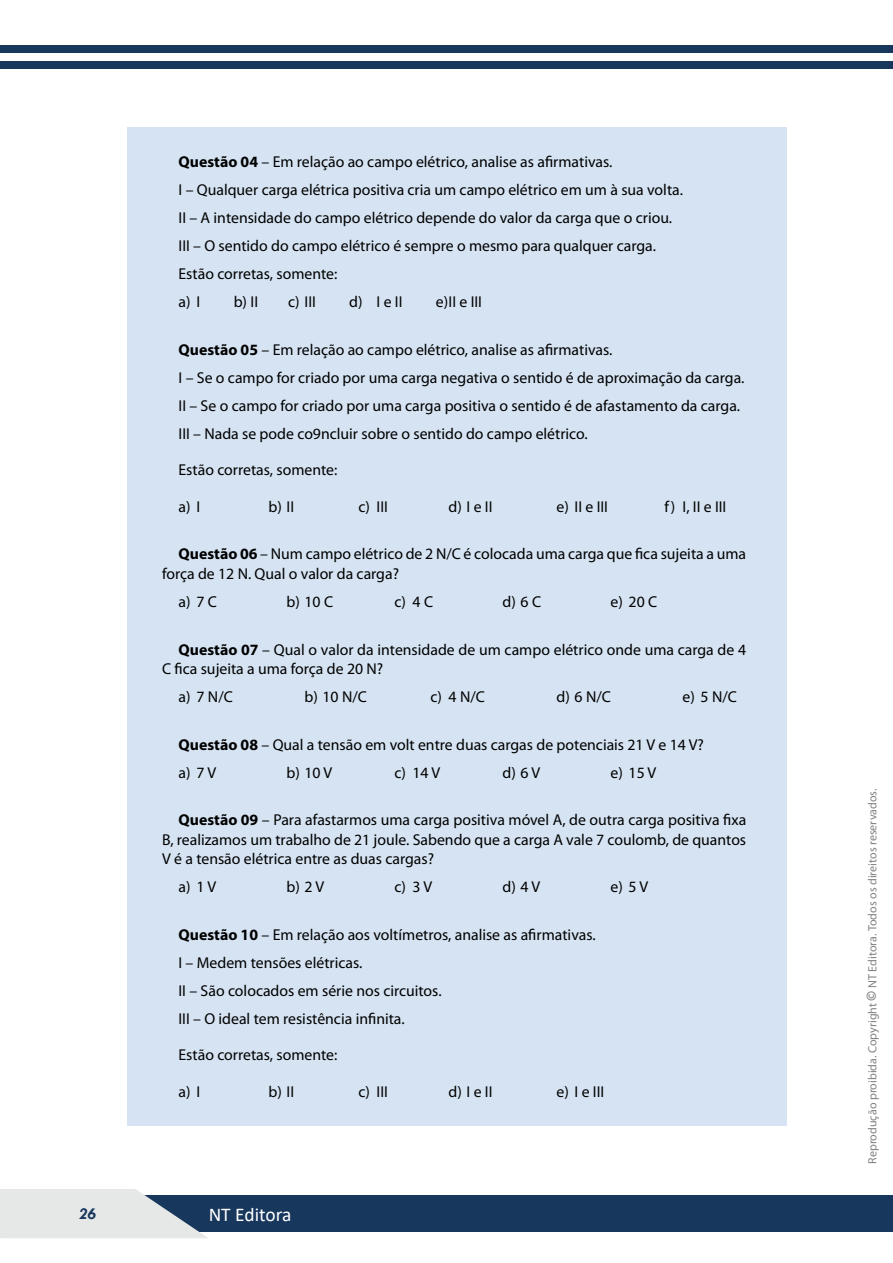
<style>
.page{position:relative;width:893px;height:1263px;background:#fff}
.page>*{position:absolute;margin:0;border:0;box-sizing:border-box;transform-origin:0 0}
.t1{font:19.5px "Calibri";color:#fff}
.t2{font:italic 700 16.5px "Tw Cen";color:#18375d}
.t3{font:15.75px/28px "Myriad Pro";color:#000}
.t4{font:12px "Myriad Pro";color:#808285}
.s1{font-weight:700}
.s2{font-weight:700;font-size:15px}
</style>
<div class="page">
<div style="left:0;top:1195px;width:893px;height:37px;background:#18375d"></div>
<div style="left:0;top:45px;width:893px;height:8px;background:#18375d"></div>
<div style="left:0;top:61px;width:893px;height:8px;background:#18375d"></div>
<svg style="left:0;top:1189px;width:208px;height:49px"></svg>
<div style="left:128px;top:128px;width:659px;height:998px;background:#d5e3f2"></div>
<p class="t3" style="left:179px;top:148px;width:506px"><span class="s1">Questão 04</span> – Em relação ao campo elétrico, analise as afirmativas.<br>I – Qualquer carga elétrica positiva cria um campo elétrico em um à sua volta.<br>II – A intensidade do campo elétrico depende do valor da carga que o criou.<br>III – O sentido do campo elétrico é sempre o mesmo para qualquer carga.<br>Estão corretas, somente:<br>a) I</p>
<p class="t3" style="left:234px;top:288px;width:26px">b) II</p>
<p class="t3" style="left:288px;top:288px;width:29px">c) III</p>
<p class="t3" style="left:349px;top:288px;width:55px">d) I e II</p>
<p class="t3" style="left:436px;top:288px;width:48px">e)II e III</p>
<p class="t3" style="left:179px;top:335px;width:567px"><span class="s1">Questão 05</span> – Em relação ao campo elétrico, analise as afirmativas.<br>I – Se o campo for criado por uma carga negativa o sentido é de aproximação da carga.<br>II – Se o campo for criado por uma carga positiva o sentido é de afastamento da carga.<br>III – Nada se pode co9ncluir sobre o sentido do campo elétrico.</p>
<p class="t3" style="left:179px;top:456px;width:160px">Estão corretas, somente:</p>
<p class="t3" style="left:179px;top:492px;width:23px">a) I</p>
<p class="t3" style="left:269px;top:492px;width:27px">b) II</p>
<p class="t3" style="left:359px;top:492px;width:31px">c) III</p>
<p class="t3" style="left:449px;top:492px;width:45px">d) I e II</p>
<p class="t3" style="left:557px;top:492px;width:53px">e) II e III</p>
<p class="t3" style="left:665px;top:492px;width:63px">f) I, II e III</p>
<p class="t3" style="left:162px;top:544px;width:586px;line-height:19.5px;text-indent:17px"><span class="s1">Questão 06</span> – Num campo elétrico de 2 N/C é colocada uma carga que fica sujeita a uma força de 12 N. Qual o valor da carga?</p>
<p class="t3" style="left:179px;top:587px;width:40px">a) 7 C</p>
<p class="t3" style="left:287px;top:587px;width:48px">b) 10 C</p>
<p class="t3" style="left:395px;top:587px;width:40px">c) 4 C</p>
<p class="t3" style="left:503px;top:587px;width:40px">d) 6 C</p>
<p class="t3" style="left:611px;top:587px;width:48px">e) 20 C</p>
<p class="t3" style="left:162px;top:639px;width:586px;line-height:19.5px;text-indent:17px"><span class="s1">Questão 07</span> – Qual o valor da intensidade de um campo elétrico onde uma carga de 4<br>C fica sujeita a uma força de 20 N?</p>
<p class="t3" style="left:179px;top:682px;width:56px">a) 7 N/C</p>
<p class="t3" style="left:305px;top:682px;width:64px">b) 10 N/C</p>
<p class="t3" style="left:431px;top:682px;width:56px">c) 4 N/C</p>
<p class="t3" style="left:557px;top:682px;width:56px">d) 6 N/C</p>
<p class="t3" style="left:683px;top:682px;width:56px">e) 5 N/C</p>
<p class="t3" style="left:179px;top:730px;width:527px"><span class="s1">Questão 08</span> – Qual a tensão em volt entre duas cargas de potenciais 21 V e 14 V? a) 7 V</p>
<p class="t3" style="left:287px;top:758px;width:47px">b) 10 V</p>
<p class="t3" style="left:395px;top:758px;width:47px">c) 14 V</p>
<p class="t3" style="left:503px;top:758px;width:39px">d) 6 V</p>
<p class="t3" style="left:611px;top:758px;width:47px">e) 15 V</p>
<p class="t3" style="left:162px;top:810px;width:586px;line-height:19.5px;text-align:justify;text-indent:17px"><span class="s1">Questão 09</span> – Para afastarmos uma carga positiva móvel A, de outra carga positiva fixa B, realizamos um trabalho de 21 joule. Sabendo que a carga A vale 7 coulomb, de quantos V é a tensão elétrica entre as duas cargas?</p>
<p class="t3" style="left:179px;top:872px;width:39px">a) 1 V</p>
<p class="t3" style="left:287px;top:872px;width:39px">b) 2 V</p>
<p class="t3" style="left:395px;top:872px;width:39px">c) 3 V</p>
<p class="t3" style="left:503px;top:872px;width:39px">d) 4 V</p>
<p class="t3" style="left:611px;top:872px;width:39px">e) 5 V</p>
<p class="t3" style="left:179px;top:920px;width:419px"><span class="s1">Questão 10</span> – Em relação aos voltímetros, analise as afirmativas.<br>I – Medem tensões elétricas.<br>II – São colocados em série nos circuitos.<br>III – O ideal tem resistência infinita.</p>
<p class="t3" style="left:179px;top:1040px;width:160px">Estão corretas, somente:</p>
<p class="t3" style="left:179px;top:1077px;width:23px">a) I</p>
<p class="t3" style="left:269px;top:1077px;width:27px">b) II</p>
<p class="t3" style="left:359px;top:1077px;width:31px">c) III</p>
<p class="t3" style="left:449px;top:1077px;width:45px">d) I e II</p>
<p class="t3" style="left:557px;top:1077px;width:49px">e) I e III</p>
<p class="t2" style="left:79px;top:1204px;width:19px">26</p>
<p class="t1" style="left:209px;top:1201px;width:84px">NT Editora</p>
<p class="t4" style="left:865px;top:1164px;width:377px;rotate:-90deg">Reprodução proibida. Copyright <span class="s2">©</span> NT Editora. Todos os direitos reservados.</p>
</div>
